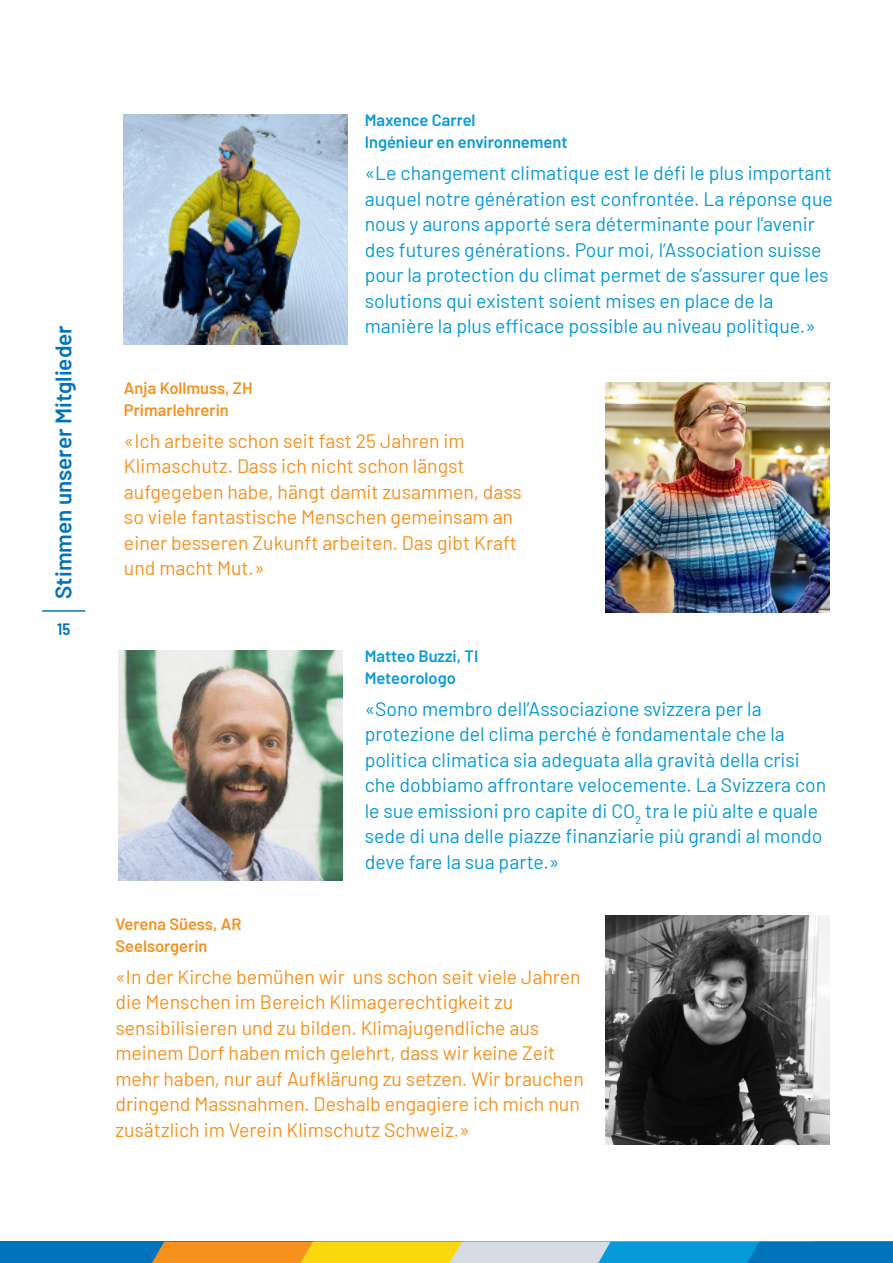
<style>
.page{position:relative;width:893px;height:1263px;background:#fff}
.page>*{position:absolute;margin:0;border:0;box-sizing:border-box;transform-origin:0 0}
.Rubriktitel{font:600 22.5px "Barlow";color:#0073bc}
.Lead{font:19.5px/25.5px "Barlow";color:#069ad9}
.Lead-2{font:19.5px/25.5px "Barlow";color:#f6911e}
.t1{font:600 16.5px/21.8px "Barlow";color:#069ad9}
.t2{font:600 16.5px/21.8px "Barlow";color:#f6911e}
.t3{font:600 semi-condensed 16.5px "Barlow";color:#0073bc}
.s1{color:#f69122}
</style>
<div class="page">
<img style="left:124px;top:115px;width:224px;height:229px">
<img style="left:119px;top:651px;width:223px;height:229px">
<img style="left:605px;top:383px;width:224px;height:229px">
<img style="left:605px;top:915px;width:224px;height:230px">
<svg style="left:0;top:1242px;width:893px;height:21px;background:#77a090"></svg>
<hr style="left:42px;top:610px;width:43px;height:2px;background:#0073bc">
<p class="Rubriktitel" style="left:47px;top:599px;width:275px;rotate:-90deg">Stimmen unserer Mitglieder</p>
<p class="t3" style="left:57px;top:617px;width:15px">15</p>
<h2 class="t1" style="left:365px;top:108px;width:204px">Maxence Carrel<br>Ingénieur en environnement</h2>
<p class="Lead" style="left:365px;top:159px;width:470px">«Le changement climatique est le défi le plus important auquel notre génération est confrontée. La réponse que nous y aurons apporté sera déterminante pour l’avenir des futures générations. Pour moi, l’Association suisse pour la protection du climat permet de s’assurer que les solutions qui existent soient mises en place de la manière la plus efficace possible au niveau politique.»</p>
<h2 class="t2" style="left:124px;top:376px;width:130px">Anja Kollmuss, ZH<br>Primarlehrerin</h2>
<p class="Lead-2" style="left:124px;top:427px;width:399px"><span class="s1">«Ich</span> arbeite schon seit fast 25 Jahren im Klimaschutz. Dass ich nicht schon längst aufgegeben habe, hängt damit zusammen, dass so viele fantastische Menschen gemeinsam an einer besseren Zukunft arbeiten. Das gibt Kraft und macht Mut.<span class="s1">»</span></p>
<h2 class="t1" style="left:365px;top:644px;width:115px">Matteo Buzzi, TI<br>Meteorologo</h2>
<p class="Lead" style="left:365px;top:694px;width:463px">«Sono membro dell’Associazione svizzera per la protezione del clima perché è fondamentale che la politica climatica sia adeguata alla gravità della crisi che dobbiamo affrontare velocemente. La Svizzera con le sue emissioni pro capite di CO<sub>2</sub> tra le più alte e quale sede di una delle piazze finanziarie più grandi al mondo deve fare la sua parte.»</p>
<h2 class="t2" style="left:115px;top:912px;width:128px">Verena Süess, AR<br>Seelsorgerin</h2>
<p class="Lead-2" style="left:115px;top:962px;width:470px"><span class="s1">«</span>In der Kirche bemühen wir uns schon seit viele Jahren die Menschen im Bereich Klimagerechtigkeit zu sensibilisieren und zu bilden. Klimajugendliche aus meinem Dorf haben mich gelehrt, dass wir keine Zeit mehr haben, nur auf Aufklärung zu setzen. Wir brauchen dringend Massnahmen. Deshalb engagiere ich mich nun zusätzlich im Verein Klimschutz Schweiz.<span class="s1">»</span></p>
</div>
